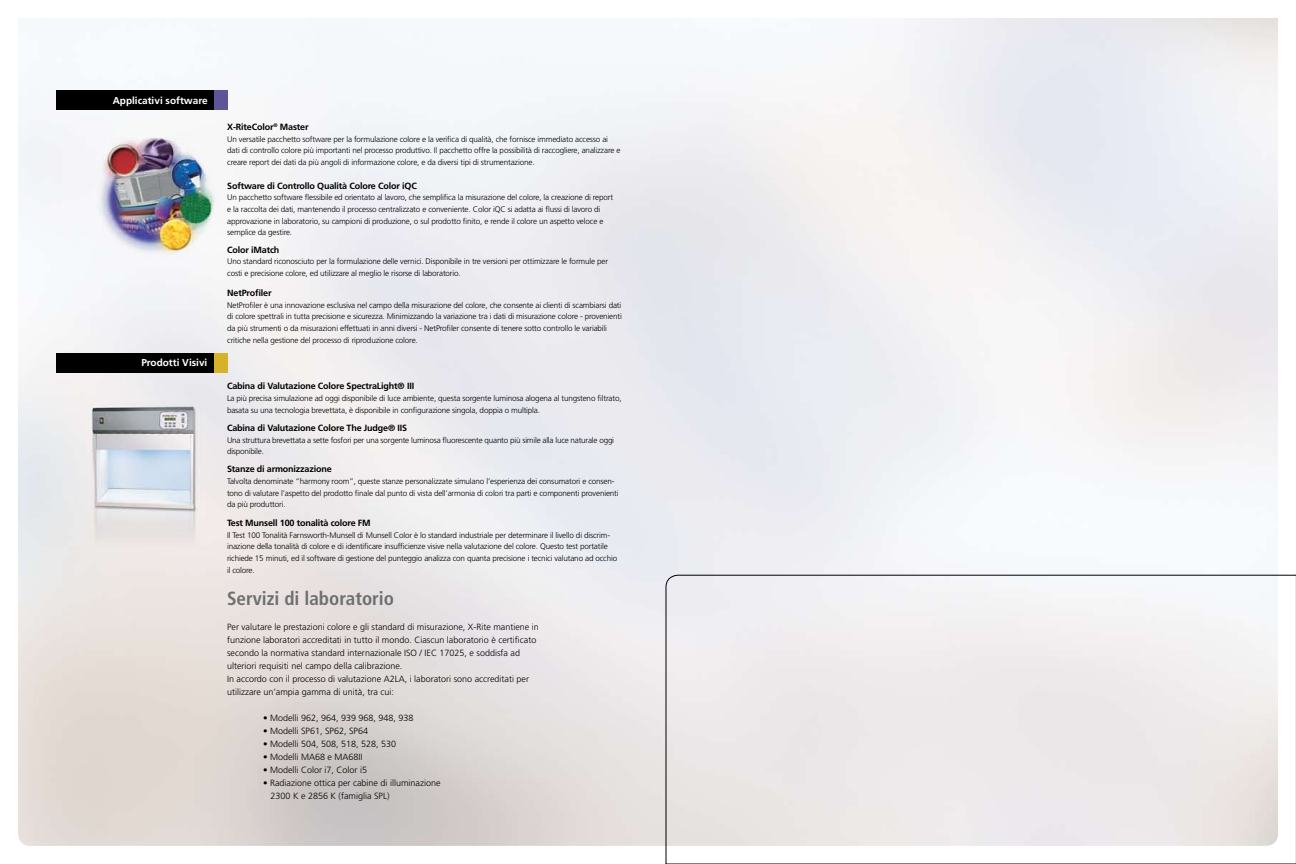
<style>
.page{position:relative;width:1296px;height:864px;background:#fff}
.page>*{position:absolute;margin:0;border:0;box-sizing:border-box;transform-origin:0 0}
.t1{font:700 condensed 19px "Frutiger";color:#6d6f71}
.t2{font:700 10px "Frutiger";color:#fff}
.t3{font:300 9px/13px "Frutiger";color:#000}
.t4{font:700 9px "Frutiger";letter-spacing:-.02em;color:#000}
.t5{font:300 8.1px/11.7px "Frutiger";letter-spacing:-.02em;color:#000}
</style>
<div class="page">
<img style="left:18px;top:18px;width:1260px;height:828px">
<div style="left:56px;top:353px;width:171px;height:20px;background:#000"></div>
<div style="left:214px;top:353px;width:13px;height:20px;background:#d6b229"></div>
<div style="left:56px;top:90px;width:171px;height:19px;background:#000"></div>
<div style="left:214px;top:90px;width:13px;height:19px;background:#5e5598"></div>
<svg style="left:665px;top:574px;width:631px;height:290px"></svg>
<p class="t2" style="left:113px;top:94px;width:96px">Applicativi software</p>
<p class="t2" style="left:141px;top:357px;width:68px">Prodotti Visivi</p>
<p class="t4" style="left:227px;top:121px;width:83px">X-RiteColor<sup>®</sup> Master</p>
<p class="t5" style="left:227px;top:133px;width:395px">Un versatile pacchetto software per la formulazione colore e la verifica di qualità, che fornisce immediato accesso ai dati di controllo colore più importanti nel processo produttivo. Il pacchetto offre la possibilità di raccogliere, analizzare e creare report dei dati da più angoli di informazione colore, e da diversi tipi di strumentazione.</p>
<p class="t4" style="left:227px;top:180px;width:191px">Software di Controllo Qualità Colore Color iQC</p>
<p class="t5" style="left:227px;top:192px;width:387px">Un pacchetto software flessibile ed orientato al lavoro, che semplifica la misurazione del colore, la creazione di report e la raccolta dei dati, mantenendo il processo centralizzato e conveniente. Color iQC si adatta ai flussi di lavoro di approvazione in laboratorio, su campioni di produzione, o sul prodotto finito, e rende il colore un aspetto veloce e semplice da gestire.</p>
<p class="t4" style="left:227px;top:244px;width:54px">Color iMatch</p>
<p class="t5" style="left:227px;top:256px;width:382px">Uno standard riconosciuto per la formulazione delle vernici. Disponibile in tre versioni per ottimizzare le formule per costi e precisione colore, ed utilizzare al meglio le risorse di laboratorio.</p>
<p class="t4" style="left:227px;top:287px;width:46px">NetProfiler</p>
<p class="t5" style="left:227px;top:299px;width:396px">NetProfiler è una innovazione esclusiva nel campo della misurazione del colore, che consente ai clienti di scambiarsi dati di colore spettrali in tutta precisione e sicurezza. Minimizzando la variazione tra i dati di misurazione colore - provenienti da più strumenti o da misurazioni effettuati in anni diversi - NetProfiler consente di tenere sotto controllo le variabili critiche nella gestione del processo di riproduzione colore.</p>
<p class="t4" style="left:227px;top:381px;width:189px">Cabina di Valutazione Colore SpectraLight® III</p>
<p class="t5" style="left:227px;top:392px;width:396px">La più precisa simulazione ad oggi disponibile di luce ambiente, questa sorgente luminosa alogena al tungsteno filtrato, basata su una tecnologia brevettata, è disponibile in configurazione singola, doppia o multipla.</p>
<p class="t4" style="left:227px;top:423px;width:182px">Cabina di Valutazione Colore The Judge® IIS</p>
<p class="t5" style="left:227px;top:434px;width:389px">Una struttura brevettata a sette fosfori per una sorgente luminosa fluorescente quanto più simile alla luce naturale oggi disponibile.</p>
<p class="t4" style="left:227px;top:464px;width:106px">Stanze di armonizzazione</p>
<p class="t5" style="left:227px;top:475px;width:393px">Talvolta denominate “harmony room”, queste stanze personalizzate simulano l’esperienza dei consumatori e consen&shy;tono di valutare l’aspetto del prodotto finale dal punto di vista dell’armonia di colori tra parti e componenti provenienti da più produttori.</p>
<p class="t4" style="left:227px;top:517px;width:145px">Test Munsell 100 tonalità colore FM</p>
<p class="t5" style="left:227px;top:529px;width:392px">Il Test 100 Tonalità Farnsworth-Munsell di Munsell Color è lo standard industriale per determinare il livello di discrim&shy;inazione della tonalità di colore e di identificare insufficienze visive nella valutazione del colore. Questo test portatile richiede 15 minuti, ed il software di gestione del punteggio analizza con quanta precisione i tecnici valutano ad occhio il colore.</p>
<h1 class="t1" style="left:227px;top:587px;width:169px">Servizi di laboratorio</h1>
<p class="t3" style="left:227px;top:621px;width:313px">Per valutare le prestazioni colore e gli standard di misurazione, X-Rite mantiene in funzione laboratori accreditati in tutto il mondo. Ciascun laboratorio è certificato secondo la normativa standard internazionale ISO / IEC 17025, e soddisfa ad ulteriori requisiti nel campo della calibrazione.<br>In accordo con il processo di valutazione A2LA, i laboratori sono accreditati per utilizzare un’ampia gamma di unità, tra cui:</p>
<p class="t3" style="left:263px;top:712px;width:152px">• Modelli 962, 964, 939 968, 948, 938</p>
<p class="t3" style="left:263px;top:725px;width:107px">• Modelli SP61, SP62, SP64</p>
<p class="t3" style="left:263px;top:738px;width:135px">• Modelli 504, 508, 518, 528, 530</p>
<p class="t3" style="left:263px;top:751px;width:101px">• Modelli MA68 e MA68II</p>
<p class="t3" style="left:263px;top:764px;width:106px">• Modelli Color i7, Color i5</p>
<p class="t3" style="left:271px;top:777px;width:172px;text-indent:-8px">• Radiazione ottica per cabine di illuminazione<br>2300 K e 2856 K (famiglia SPL)</p>
</div>
